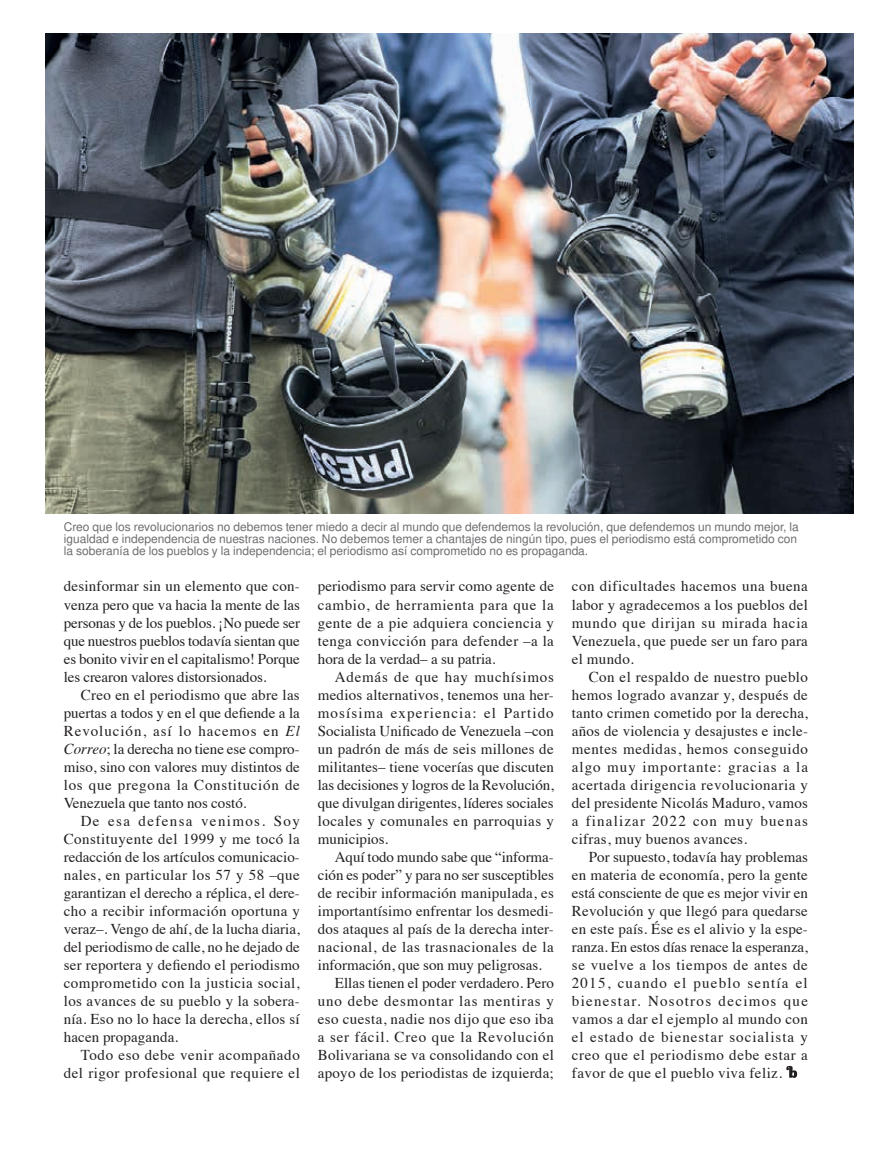
<style>
.page{position:relative;width:893px;height:1149px;background:#fff}
.page>*{position:absolute;margin:0;border:0;box-sizing:border-box;transform-origin:0 0}
.t1{font:15px/18px "Times";letter-spacing:.015em;color:#231f20;text-align:justify}
.t2{font:15px/18px "Times";letter-spacing:.035em;color:#231f20;text-align:right}
.t3{font:15px "Times";letter-spacing:-.005em;color:#231f20}
.t4{font:15px "Times";letter-spacing:.055em;color:#231f20}
.t5{font:12px/12px "Nimbus San L";color:#6c6d70}
.s1{font-style:italic}
</style>
<div class="page">
<svg style="left:786px;top:1065px;width:11px;height:12px"></svg>
<img style="left:46px;top:33px;width:808px;height:480px">
<p class="t5" style="left:64px;top:520px;width:737px">Creo que los revolucionarios no debemos tener miedo a decir al mundo que defendemos la revolución, que defendemos un mundo mejor, la igualdad e independencia de nuestras naciones. No debemos temer a chantajes de ningún tipo, pues el periodismo está comprometido con la soberanía de los pueblos y la independencia; el periodismo así comprometido no es propaganda.</p>
<p class="t1" style="left:64px;top:576px;width:238px">desinformar sin un elemento que con&shy;venza pero que va hacia la mente de las personas y de los pueblos. ¡No puede ser que nuestros pueblos todavía sientan que es bonito vivir en el capitalismo! Porque les crearon valores distorsionados.</p>
<p class="t1" style="left:64px;top:684px;width:238px;text-indent:17px">Creo en el periodismo que abre las puertas a todos y en el que defiende a la Revolución, así lo hacemos en <span class="s1">El Correo</span>; la derecha no tiene ese compro&shy;miso, sino con valores muy distintos de los que pregona la Constitución de Venezuela que tanto nos costó.</p>
<p class="t1" style="left:64px;top:810px;width:238px;text-indent:17px">De esa defensa venimos. Soy Constituyente del 1999 y me tocó la redacción de los artículos comunicacio&shy;nales, en particular los 57 y 58 –que garantizan el derecho a réplica, el dere&shy;cho a recibir información oportuna y veraz–. Vengo de ahí, de la lucha diaria, del periodismo de calle, no he dejado de ser reportera y defiendo el periodismo comprometido con la justicia social, los avances de su pueblo y la sobera&shy;nía. Eso no lo hace la derecha, ellos sí hacen propaganda.</p>
<p class="t2" style="left:64px;top:1044px;width:238px">Todo eso debe venir acompañado del rigor profesional que requiere el</p>
<p class="t1" style="left:318px;top:576px;width:238px">periodismo para servir como agente de cambio, de herramienta para que la gente de a pie adquiera conciencia y tenga convicción para defender –a la hora de la verdad– a su patria.</p>
<p class="t1" style="left:318px;top:666px;width:238px;text-indent:17px">Además de que hay muchísimos medios alternativos, tenemos una her&shy;mosísima experiencia: el Partido Socialista Unificado de Venezuela –con un padrón de más de seis millones de militantes– tiene vocerías que discuten las decisiones y logros de la Revolución, que divulgan dirigentes, líderes sociales locales y comunales en parroquias y municipios.</p>
<p class="t3" style="left:335px;top:842px;width:221px">Aquí todo mundo sabe que “informa-</p>
<p class="t3" style="left:318px;top:860px;width:238px">ción es poder” y para no ser susceptibles</p>
<p class="t1" style="left:318px;top:882px;width:237px">de recibir información manipulada, es</p>
<p class="t1" style="left:318px;top:900px;width:238px">importantísimo enfrentar los desmedi-</p>
<p class="t1" style="left:318px;top:918px;width:238px">dos ataques al país de la derecha inter-</p>
<p class="t2" style="left:318px;top:936px;width:238px">nacional, de las trasnacionales de la</p>
<p class="t1" style="left:318px;top:954px;width:226px">información, que son muy peligrosas.</p>
<p class="t1" style="left:335px;top:972px;width:221px">Ellas tienen el poder verdadero. Pero</p>
<p class="t4" style="left:318px;top:986px;width:238px">uno debe desmontar las mentiras y</p>
<p class="t1" style="left:318px;top:1008px;width:238px">eso cuesta, nadie nos dijo que eso iba</p>
<p class="t4" style="left:318px;top:1022px;width:238px">a ser fácil. Creo que la Revolución</p>
<p class="t1" style="left:318px;top:1044px;width:237px">Bolivariana se va consolidando con el</p>
<p class="t1" style="left:318px;top:1062px;width:237px">apoyo de los periodistas de izquierda;</p>
<p class="t1" style="left:572px;top:576px;width:238px">con dificultades hacemos una buena labor y agradecemos a los pueblos del mundo que dirijan su mirada hacia Venezuela, que puede ser un faro para el mundo.</p>
<p class="t1" style="left:572px;top:666px;width:238px;text-indent:17px">Con el respaldo de nuestro pueblo hemos logrado avanzar y, después de tanto crimen cometido por la derecha, años de violencia y desajustes e incle&shy;mentes medidas, hemos conseguido algo muy importante: gracias a la acertada dirigencia revolucionaria y del presidente Nicolás Maduro, vamos a finalizar 2022 con muy buenas cifras, muy buenos avances.</p>
<p class="t1" style="left:572px;top:846px;width:238px;text-indent:17px">Por supuesto, todavía hay problemas en materia de economía, pero la gente está consciente de que es mejor vivir en Revolución y que llegó para quedarse en este país. Ése es el alivio y la espe&shy;ranza. En estos días renace la esperanza, se vuelve a los tiempos de antes de 2015, cuando el pueblo sentía el bienestar. Nosotros decimos que vamos a dar el ejemplo al mundo con el estado de bienestar socialista y creo que el periodismo debe estar a favor de que el pueblo viva feliz.</p>
</div>
